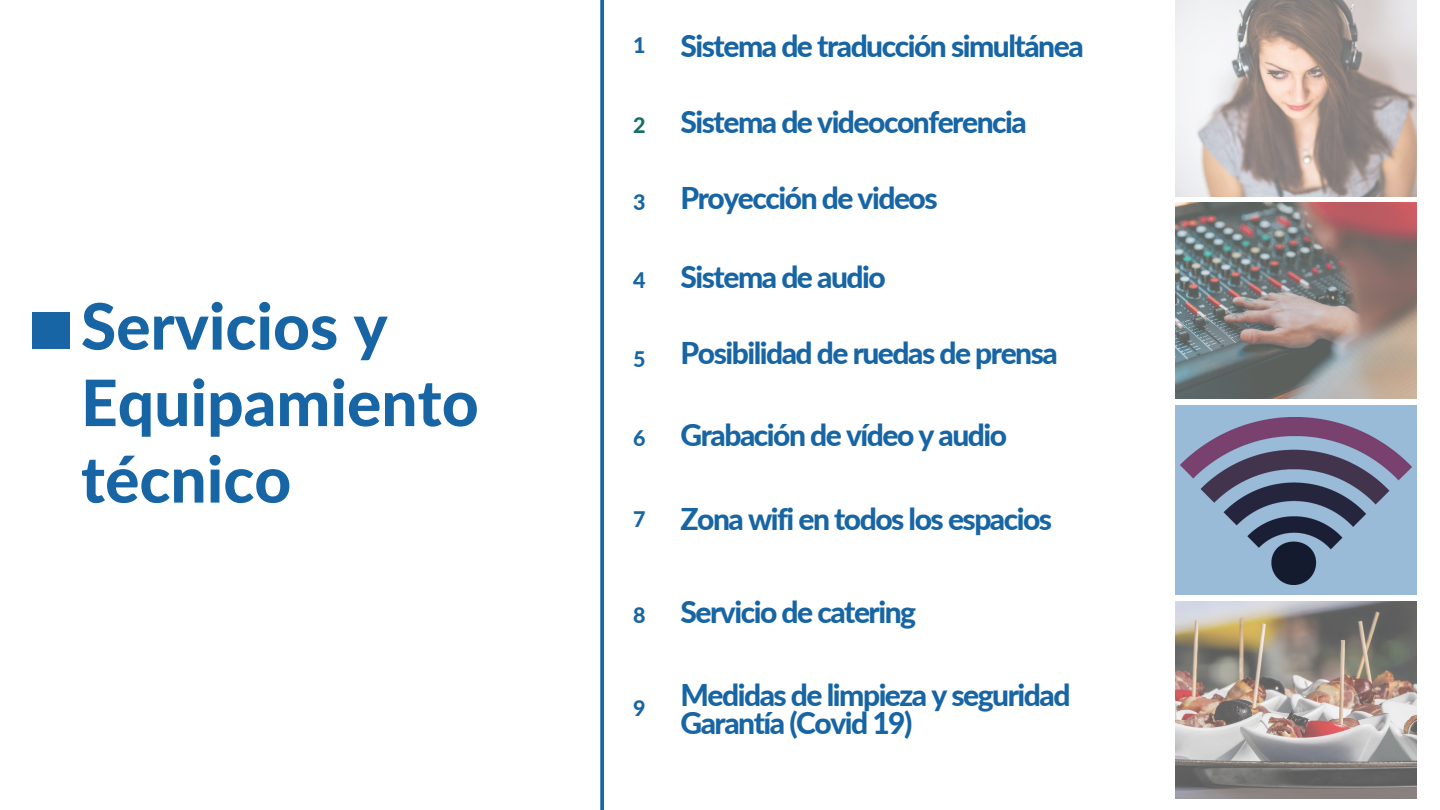
<style>
.page{position:relative;width:1440px;height:810px;background:#fff}
.page>*{position:absolute;margin:0;border:0;box-sizing:border-box;transform-origin:0 0}
.t1{font:800 64px/76.5px "Lato";color:#1765a4}
.t2{font:800 30px "Lato";letter-spacing:-.05em;color:#1765a4}
.t3{font:800 21.5px "Lato";color:#1765a4}
.t4{font:800 21.5px "Lato";color:#167067}
</style>
<div class="page">
<div style="left:33px;top:312px;width:37px;height:37px;background:#1765a4"></div>
<img style="left:1175px;top:0;width:242px;height:799px">
<svg style="left:600px;top:0;width:4px;height:810px;background:#276faa"></svg>
<div style="left:1175px;top:405px;width:242px;height:189px;background:#9abbd7"></div>
<img style="left:1180px;top:417px;width:232px;height:168px">
<p class="t1" style="left:81px;top:287px;width:308px">Servicios y</p>
<p class="t1" style="left:81px;top:363px;width:399px">Equipamiento técnico</p>
<p class="t3" style="left:633px;top:32px;width:14px">1</p>
<p class="t4" style="left:633px;top:112px;width:14px">2</p>
<p class="t2" style="left:681px;top:27px;width:405px">Sistema de traducción simultánea</p>
<p class="t2" style="left:681px;top:103px;width:348px">Sistema de videoconferencia</p>
<p class="t3" style="left:633px;top:189px;width:14px">3</p>
<p class="t2" style="left:681px;top:180px;width:259px">Proyección de videos</p>
<p class="t3" style="left:633px;top:267px;width:14px">4</p>
<p class="t2" style="left:681px;top:258px;width:207px">Sistema de audio</p>
<p class="t3" style="left:633px;top:345px;width:14px">5</p>
<p class="t3" style="left:633px;top:425px;width:14px">6</p>
<p class="t3" style="left:633px;top:505px;width:14px">7</p>
<p class="t2" style="left:681px;top:335px;width:379px">Posibilidad de ruedas de prensa</p>
<p class="t2" style="left:681px;top:417px;width:328px">Grabación de vídeo y audio</p>
<p class="t2" style="left:681px;top:501px;width:373px">Zona wifi en todos los espacios</p>
<p class="t3" style="left:633px;top:602px;width:14px">8</p>
<p class="t2" style="left:681px;top:594px;width:237px">Servicio de catering</p>
<p class="t3" style="left:633px;top:695px;width:14px">9</p>
<p class="t2" style="left:681px;top:676px;width:391px">Medidas de limpieza y seguridad</p>
<p class="t2" style="left:681px;top:705px;width:233px">Garantía (Covid 19)</p>
</div>
